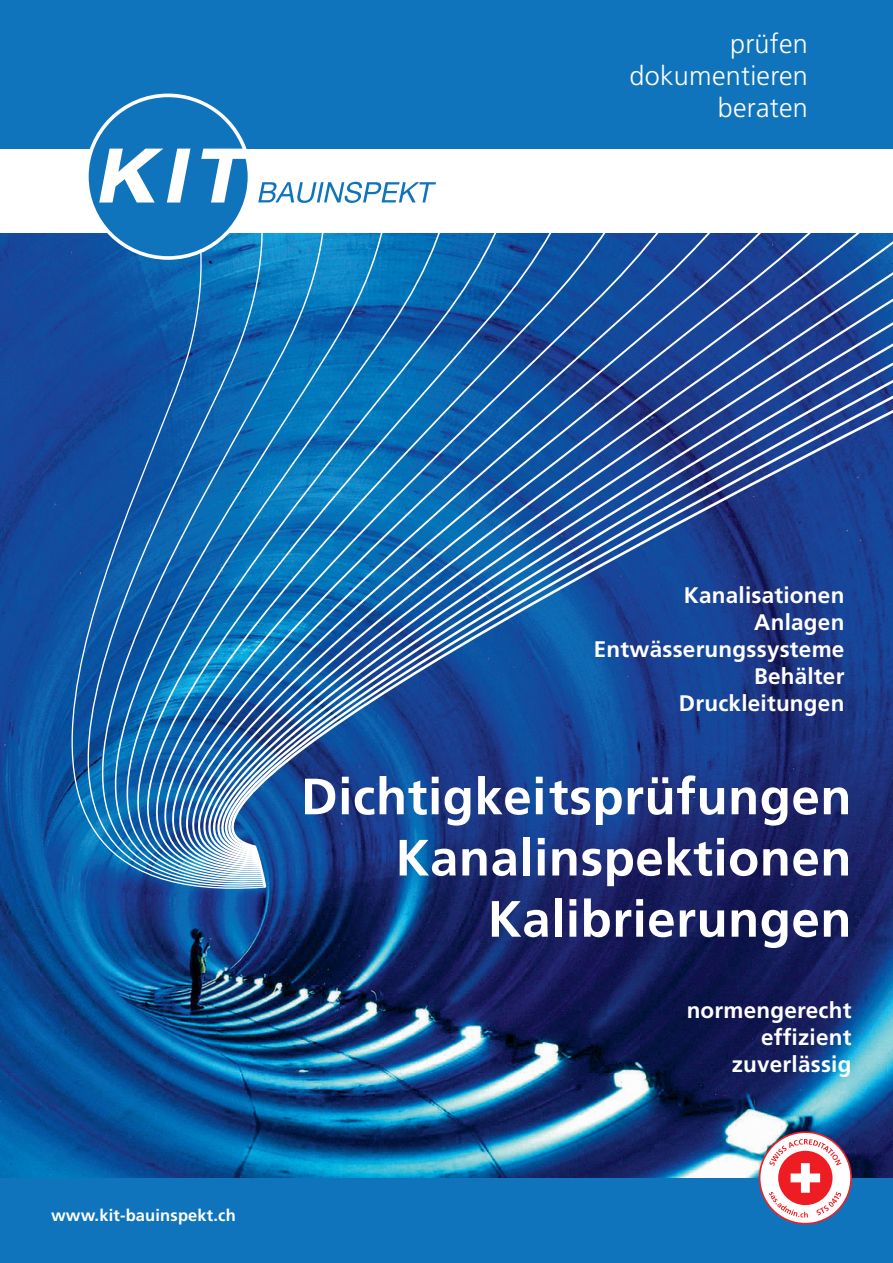
<style>
.page{position:relative;width:893px;height:1263px;background:#fff}
.page>*{position:absolute;margin:0;border:0;box-sizing:border-box;transform-origin:0 0}
.t1{font:700 51px/61.2px "Frutiger";letter-spacing:.01em;color:#fff;text-align:right}
.t2{font:300 27px/32.4px "Frutiger";letter-spacing:.01em;color:#fff;text-align:right}
.t3{font:700 22.5px/27px "Frutiger";letter-spacing:.01em;color:#fff;text-align:right}
.t4{font:700 16.5px "Frutiger";letter-spacing:.01em;color:#fff}
</style>
<div class="page">
<div style="left:0;top:0;width:893px;height:149px;background:#1074bc"></div>
<div style="left:0;top:1178px;width:893px;height:85px;background:#1074bc"></div>
<img style="left:0;top:234px;width:893px;height:944px">
<svg style="left:40px;top:234px;width:853px;height:616px;background:#205aa2"></svg>
<svg style="left:252px;top:843px;width:16px;height:46px"></svg>
<svg style="left:258px;top:182px;width:178px;height:21px"></svg>
<svg style="left:85px;top:94px;width:166px;height:166px"></svg>
<svg style="left:759px;top:1131px;width:93px;height:93px"></svg>
<p class="t2" style="left:630px;top:27px;width:180px">prüfen dokumentieren beraten</p>
<p class="t4" style="left:51px;top:1205px;width:186px">www.kit-bauinspekt.ch</p>
<p class="t3" style="left:594px;top:581px;width:252px">Kanalisationen<br>Anlagen<br>Entwässerungssysteme<br>Behälter<br>Druckleitungen</p>
<h1 class="t1" style="left:301px;top:765px;width:552px">Dichtigkeitsprüfungen<br>Kanalinspektionen<br>Kalibrierungen</h1>
<p class="t3" style="left:687px;top:996px;width:166px">normengerecht effizient zuverlässig</p>
</div>
